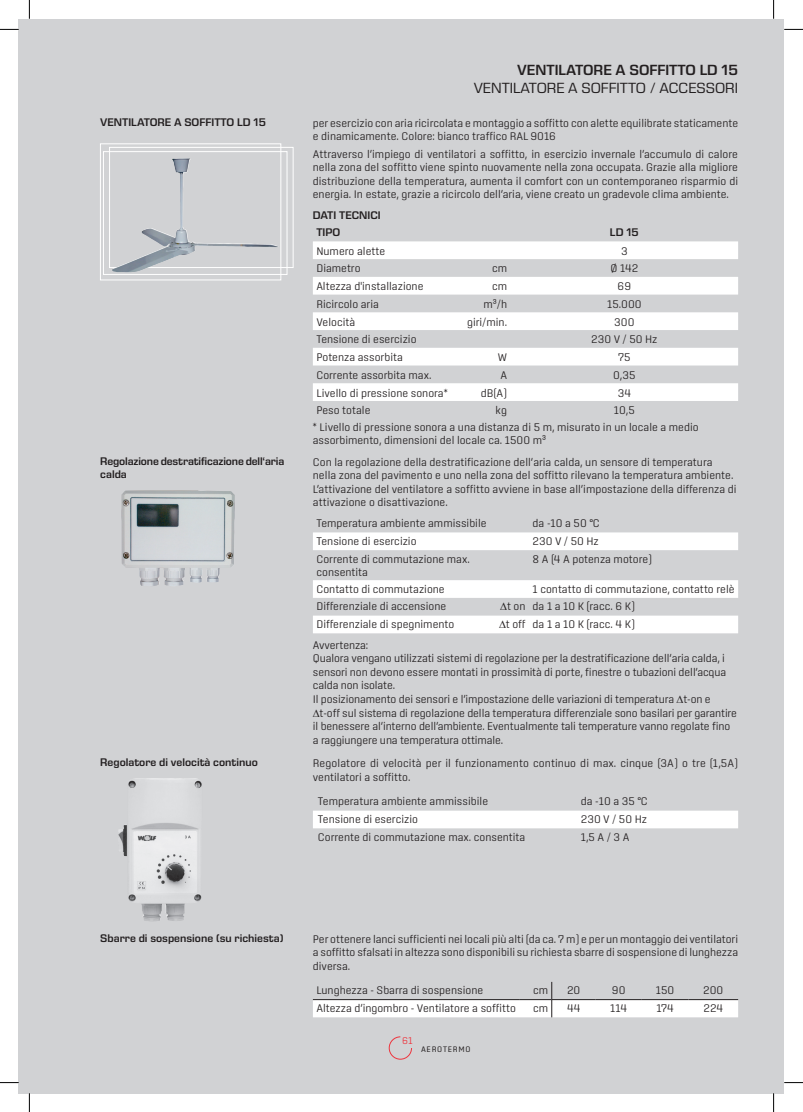
<style>
.page{position:relative;width:803px;height:1112px;background:#fff}
.page>*{position:absolute;margin:0;border:0;box-sizing:border-box;transform-origin:0 0}
.t1{font:15px "Eurostile Next LT Pro";color:#231f20}
.t2{font:600 15px "Eurostile Next LT Pro";color:#231f20}
.t3{font:300 11.25px/13.5px "Center";color:#231f20}
.t4{font:600 11.25px/17.8px "Eurostile Next LT Pro";color:#231f20}
.t5{font:300 10px "Center";color:#ee343d}
.t6{font:8.12px "Center";letter-spacing:.095em;color:#231f20}
</style>
<div class="page">
<div style="left:19px;top:20px;width:10px;height:1072px;background:#d1d2d4"></div>
<div style="left:29px;top:20px;width:755px;height:1072px;background:#d1d2d4"></div>
<svg style="left:389px;top:1036px;width:23px;height:23px"></svg>
<svg style="left:313px;top:241px;width:425px;height:160px;fill:#fff"></svg>
<img style="left:122px;top:490px;width:113px;height:96px">
<svg style="left:313px;top:532px;width:425px;height:101px;fill:#fafafa"></svg>
<img style="left:118px;top:778px;width:84px;height:143px">
<div style="left:313px;top:810px;width:425px;height:18px;background:#fff"></div>
<svg style="left:313px;top:981px;width:425px;height:36px"></svg>
<hr style="left:596px;top:999px;width:46px;height:1px;background:#231f20">
<hr style="left:642px;top:999px;width:46px;height:1px;background:#231f20">
<hr style="left:688px;top:999px;width:50px;height:1px;background:#231f20">
<div style="left:103px;top:151px;width:184px;height:124px;border:1px solid #fff"></div>
<div style="left:109px;top:147px;width:184px;height:120px;border:1px solid #fff"></div>
<div style="left:100px;top:144px;width:181px;height:136px;border:1px solid #fff"></div>
<img style="left:112px;top:158px;width:166px;height:114px">
<svg style="left:0;top:29px;width:19px;height:1px"></svg>
<svg style="left:784px;top:29px;width:19px;height:1px"></svg>
<svg style="left:0;top:1081px;width:19px;height:2px"></svg>
<svg style="left:784px;top:1082px;width:19px;height:1px"></svg>
<svg style="left:29px;top:0;width:1px;height:19px"></svg>
<svg style="left:29px;top:1092px;width:1px;height:19px"></svg>
<svg style="left:773px;top:0;width:1px;height:19px"></svg>
<svg style="left:773px;top:1092px;width:1px;height:19px"></svg>
<h1 class="t2" style="left:517px;top:62px;width:222px">VENTILATORE A SOFFITTO LD 15</h1>
<h1 class="t1" style="left:474px;top:80px;width:266px">VENTILATORE A SOFFITTO / ACCESSORI</h1>
<p class="t4" style="left:100px;top:113px;width:167px">VENTILATORE A SOFFITTO LD 15</p>
<p class="t3" style="left:313px;top:116px;width:427px">per esercizio con aria ricircolata e montaggio a soffitto con alette equilibrate staticamente e dinamicamente. Colore: bianco traffico RAL 9016</p>
<p class="t3" style="left:313px;top:147px;width:427px;text-align:justify">Attraverso l’impiego di ventilatori a soffitto, in esercizio invernale l’accumulo di calore nella zona del soffitto viene spinto nuovamente nella zona occupata. Grazie alla migliore distribuzione della temperatura, aumenta il comfort con un contemporaneo risparmio di energia. In estate, grazie a ricircolo dell’aria, viene creato un gradevole clima ambiente.</p>
<p class="t4" style="left:316px;top:206px;width:66px;text-indent:-4px">DATI TECNICI<br>TIPO</p>
<p class="t4" style="left:610px;top:224px;width:30px">LD 15</p>
<p class="t3" style="left:316px;top:244px;width:70px">Numero alette</p>
<p class="t3" style="left:621px;top:244px;width:8px">3</p>
<p class="t3" style="left:316px;top:261px;width:46px">Diametro</p>
<p class="t3" style="left:492px;top:261px;width:17px">cm</p>
<p class="t3" style="left:610px;top:261px;width:29px">Ø 142</p>
<p class="t3" style="left:316px;top:279px;width:109px">Altezza d'installazione</p>
<p class="t3" style="left:492px;top:279px;width:17px">cm</p>
<p class="t3" style="left:618px;top:279px;width:15px">69</p>
<p class="t3" style="left:316px;top:297px;width:64px">Ricircolo aria</p>
<p class="t3" style="left:483px;top:297px;width:25px">m³/h</p>
<p class="t3" style="left:607px;top:297px;width:36px">15.000</p>
<p class="t3" style="left:316px;top:315px;width:40px">Velocità</p>
<p class="t3" style="left:467px;top:315px;width:42px">giri/min.</p>
<p class="t3" style="left:614px;top:315px;width:22px">300</p>
<p class="t3" style="left:316px;top:332px;width:102px">Tensione di esercizio</p>
<p class="t3" style="left:591px;top:332px;width:68px">230 V / 50 Hz</p>
<p class="t3" style="left:316px;top:350px;width:88px">Potenza assorbita</p>
<p class="t3" style="left:498px;top:350px;width:11px">W</p>
<p class="t3" style="left:618px;top:350px;width:14px">75</p>
<p class="t3" style="left:316px;top:368px;width:117px">Corrente assorbita max.</p>
<p class="t3" style="left:500px;top:368px;width:8px">A</p>
<p class="t3" style="left:613px;top:368px;width:24px">0,35</p>
<p class="t3" style="left:316px;top:386px;width:133px">Livello di pressione sonora*</p>
<p class="t3" style="left:481px;top:386px;width:28px">dB(A)</p>
<p class="t3" style="left:618px;top:386px;width:15px">34</p>
<p class="t3" style="left:316px;top:403px;width:56px">Peso totale</p>
<p class="t3" style="left:496px;top:403px;width:13px">kg</p>
<p class="t3" style="left:313px;top:402px;width:387px;line-height:16.5px;text-indent:301px">10,5<br>* Livello di pressione sonora a una distanza di 5 m, misurato in un locale a medio</p>
<p class="t3" style="left:313px;top:433px;width:235px">assorbimento, dimensioni del locale ca. 1500 m³</p>
<p class="t4" style="left:100px;top:454px;width:186px;line-height:13.5px">Regolazione destratificazione dell‘aria calda</p>
<p class="t3" style="left:313px;top:454px;width:425px">Con la regolazione della destratificazione dell‘aria calda, un sensore di temperatura nella zona del pavimento e uno nella zona del soffitto rilevano la temperatura ambiente.<br>L’attivazione del ventilatore a soffitto avviene in base all’impostazione della differenza di attivazione o disattivazione.</p>
<p class="t3" style="left:316px;top:516px;width:172px">Temperatura ambiente ammissibile</p>
<p class="t3" style="left:533px;top:516px;width:69px">da -10 a 50 °C</p>
<p class="t3" style="left:316px;top:534px;width:102px">Tensione di esercizio</p>
<p class="t3" style="left:533px;top:534px;width:68px">230 V / 50 Hz</p>
<p class="t3" style="left:316px;top:551px;width:155px">Corrente di commutazione max. consentita</p>
<p class="t3" style="left:533px;top:551px;width:121px">8 A (4 A potenza motore)</p>
<p class="t3" style="left:316px;top:581px;width:130px">Contatto di commutazione</p>
<p class="t3" style="left:533px;top:581px;width:203px">1 contatto di commutazione, contatto relè</p>
<p class="t3" style="left:316px;top:599px;width:131px">Differenziale di accensione</p>
<p class="t3" style="left:500px;top:599px;width:137px">∆t on da 1 a 10 K (racc. 6 K)</p>
<p class="t3" style="left:316px;top:617px;width:139px">Differenziale di spegnimento</p>
<p class="t3" style="left:499px;top:617px;width:138px">∆t off da 1 a 10 K (racc. 4 K)</p>
<p class="t3" style="left:313px;top:638px;width:426px">Avvertenza:<br>Qualora vengano utilizzati sistemi di regolazione per la destratificazione dell‘aria calda, i sensori non devono essere montati in prossimità di porte, finestre o tubazioni dell’acqua calda non isolate.<br>Il posizionamento dei sensori e l’impostazione delle variazioni di temperatura ∆t-on e ∆t-off sul sistema di regolazione della temperatura differenziale sono basilari per garantire il benessere al‘interno dell’ambiente. Eventualmente tali temperature vanno regolate fino a raggiungere una temperatura ottimale.</p>
<p class="t4" style="left:100px;top:753px;width:159px">Regolatore di velocità continuo</p>
<p class="t3" style="left:313px;top:756px;width:427px">Regolatore di velocità per il funzionamento continuo di max. cinque (3A) o tre (1,5A) ventilatori a soffitto.</p>
<p class="t3" style="left:318px;top:794px;width:172px">Temperatura ambiente ammissibile</p>
<p class="t3" style="left:581px;top:794px;width:69px">da -10 a 35 °C</p>
<p class="t3" style="left:318px;top:812px;width:102px">Tensione di esercizio</p>
<p class="t3" style="left:581px;top:812px;width:68px">230 V / 50 Hz</p>
<p class="t3" style="left:318px;top:829px;width:209px">Corrente di commutazione max. consentita</p>
<p class="t3" style="left:581px;top:829px;width:50px">1,5 A / 3 A</p>
<p class="t4" style="left:100px;top:928px;width:185px">Sbarre di sospensione (su richiesta)</p>
<p class="t3" style="left:313px;top:931px;width:427px;text-align:justify">Per ottenere lanci sufficienti nei locali più alti (da ca. 7 m) e per un montaggio dei ventilatori a soffitto sfalsati in altezza sono disponibili su richiesta sbarre di sospensione di lunghezza diversa.</p>
<p class="t3" style="left:316px;top:983px;width:168px">Lunghezza - Sbarra di sospensione</p>
<p class="t3" style="left:533px;top:983px;width:17px">cm</p>
<p class="t3" style="left:567px;top:983px;width:15px">20</p>
<p class="t3" style="left:612px;top:983px;width:15px">90</p>
<p class="t3" style="left:656px;top:983px;width:20px">150</p>
<p class="t3" style="left:703px;top:983px;width:22px">200</p>
<p class="t3" style="left:316px;top:1001px;width:201px">Altezza d’ingombro - Ventilatore a soffitto</p>
<p class="t3" style="left:533px;top:1001px;width:17px">cm</p>
<p class="t3" style="left:567px;top:1001px;width:15px">44</p>
<p class="t3" style="left:610px;top:1001px;width:19px">114</p>
<p class="t3" style="left:656px;top:1001px;width:19px">174</p>
<p class="t3" style="left:703px;top:1001px;width:21px">224</p>
<p class="t5" style="left:402px;top:1035px;width:12px">61</p>
<p class="t6" style="left:421px;top:1044px;width:51px">AEROTERMO</p>
</div>
